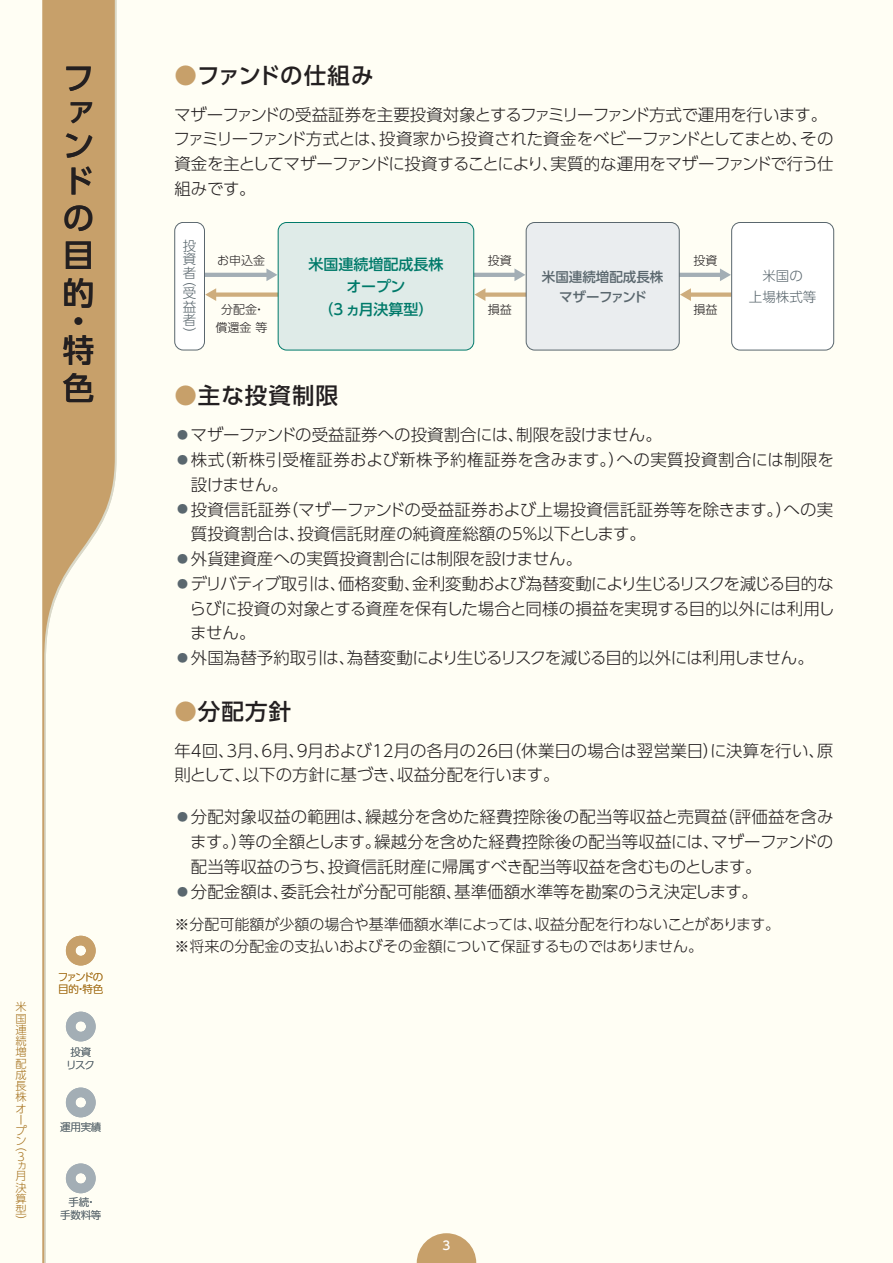
<style>
.page{position:relative;width:893px;height:1263px;background:#fffef4}
.page>*{position:absolute;margin:0;border:0;box-sizing:border-box;transform-origin:0 0}
.t1{font:500 31.5px/37.2px "UD Shin Go Pro";color:#231f20;text-align:justify}
.A-中見出し{font:500 22.5px "UD Shin Go Pro";letter-spacing:.05em;color:#231f20}
.A-中見出し-2{font:500 22.5px "UD Shin Go Pro";letter-spacing:-.01em;color:#231f20}
.A-11pt{font:300 16.5px/24.8px "UD Shin Go Pro";letter-spacing:-.005em;color:#231f20;text-align:justify}
.A-11pt-2{font:300 16.5px/24.8px "UD Shin Go Pro";letter-spacing:.025em;color:#231f20}
.A-11pt-3{font:300 16.5px "UD Shin Go Pro";letter-spacing:-.035em;color:#231f20}
.A-11pt-4{font:300 16.5px "UD Shin Go Pro";letter-spacing:-.03em;color:#231f20}
.A-10pt{font:300 15px "UD Shin Go Pro";letter-spacing:-.01em;color:#231f20}
.t2{font:500 15px/22.5px "UD Shin Go Pro";color:#007a6a;text-align:center}
.t3{font:500 13.5px/20.2px "UD Shin Go Pro";color:#5a676e;text-align:center}
.t4{font:300 13.5px/13.5px "UD Shin Go Pro";color:#5a676e;text-align:justify}
.t5{font:300 12px/18px "UD Shin Go Pro";color:#231f20;text-align:center}
.t6{font:500 12px "UD Shin Go Pro";color:#fff}
.t7{font:300 11.25px/11.2px "UD Shin Go Pro";color:#a6721e}
.t8{font:300 10.5px/12.6px "UD Shin Go Pro";letter-spacing:-.02em;color:#5a676e;text-align:center}
.t9{font:300 10.5px/12.6px "UD Shin Go Pro";letter-spacing:-.13em;color:#a6721e}
.s1{color:#c7a06a}
.s2{font-size:10.95px;color:#5a676e}
</style>
<div class="page">
<svg style="left:417px;top:1233px;width:59px;height:30px"></svg>
<svg style="left:43px;top:0;width:72px;height:1263px"></svg>
<svg style="left:66px;top:936px;width:30px;height:29px"></svg>
<svg style="left:66px;top:1012px;width:30px;height:29px"></svg>
<svg style="left:66px;top:1087px;width:30px;height:30px"></svg>
<svg style="left:66px;top:1163px;width:30px;height:30px"></svg>
<div style="left:484px;top:292px;width:46px;height:5px;background:#cead7d"></div>
<svg style="left:474px;top:288px;width:11px;height:13px"></svg>
<hr style="left:470px;top:273px;width:46px;height:4px;background:#a3aeb5">
<svg style="left:514px;top:268px;width:11px;height:13px"></svg>
<div style="left:689px;top:292px;width:46px;height:5px;background:#cead7d"></div>
<svg style="left:680px;top:288px;width:11px;height:13px"></svg>
<hr style="left:676px;top:273px;width:46px;height:4px;background:#a3aeb5">
<svg style="left:720px;top:268px;width:11px;height:13px"></svg>
<div style="left:214px;top:292px;width:68px;height:5px;background:#cead7d"></div>
<svg style="left:205px;top:288px;width:11px;height:13px"></svg>
<hr style="left:201px;top:273px;width:67px;height:4px;background:#a3aeb5">
<svg style="left:266px;top:268px;width:11px;height:13px"></svg>
<div style="left:526px;top:222px;width:153px;height:128px;background:#eaedef;border-radius:9px"></div>
<div style="left:526px;top:222px;width:154px;height:128px;border:1px solid #5a676e;border-radius:9px"></div>
<div style="left:732px;top:222px;width:102px;height:128px;background:#fff;border-radius:9px"></div>
<div style="left:731px;top:222px;width:103px;height:128px;border:1px solid #5a676e;border-radius:9px"></div>
<div style="left:175px;top:222px;width:29px;height:128px;background:#fff;border-radius:9px"></div>
<div style="left:174px;top:222px;width:31px;height:128px;border:1px solid #5a676e;border-radius:9px"></div>
<div style="left:278px;top:222px;width:196px;height:128px;background:#dfebe8;border-radius:9px"></div>
<div style="left:278px;top:222px;width:196px;height:128px;border:1px solid #007a6a;border-radius:9px"></div>
<h1 class="t1" style="left:63px;top:61px;width:31px;line-height:33.2px">ファン</h1>
<h1 class="t1" style="left:63px;top:162px;width:31px">ドの目的</h1>
<h1 class="t1" style="left:63px;top:306px;width:32px;line-height:28.8px">・特</h1>
<h1 class="t1" style="left:63px;top:368px;width:32px">色</h1>
<p class="t7" style="left:16px;top:1001px;width:13px">米国連続増配成長株オープ</p>
<p class="t7" style="left:16px;top:1136px;width:12px;line-height:13.2px">ン（<br>３</p>
<p class="t7" style="left:16px;top:1160px;width:12px;line-height:10.1px">ヵ月</p>
<p class="t7" style="left:16px;top:1181px;width:12px;text-align:justify">決算型）</p>
<p class="t9" style="left:58px;top:970px;width:47px">ファンドの目的・特色</p>
<p class="t8" style="left:66px;top:1045px;width:30px">投資リスク</p>
<p class="t8" style="left:60px;top:1120px;width:43px">運用実績</p>
<p class="t8" style="left:60px;top:1195px;width:43px">手続・<br>手数料等</p>
<p class="A-中見出し-2" style="left:174px;top:57px;width:201px"><span class="s1">●</span>ファンドの仕組み</p>
<p class="A-11pt-3" style="left:174px;top:101px;width:655px">マザーファンドの受益証券を主要投資対象とするファミリーファンド方式で運用を行います。</p>
<p class="A-11pt" style="left:174px;top:126px;width:661px">ファミリーファンド方式とは、投資家から投資された資金をベビーファンドとしてまとめ、その資金を主としてマザーファンドに投資することにより、実質的な運用をマザーファンドで行う仕組みです。</p>
<p class="t4" style="left:183px;top:238px;width:15px">投資者</p>
<p class="t4" style="left:183px;top:272px;width:15px">（受益者）</p>
<p class="t5" style="left:217px;top:251px;width:49px">お申込金</p>
<p class="t5" style="left:215px;top:300px;width:53px">分配金・償還金 等</p>
<p class="t2" style="left:308px;top:252px;width:137px">米国連続増配成長株オープン<br>（3ヵ月決算型）</p>
<p class="t5" style="left:488px;top:251px;width:25px">投資</p>
<p class="t5" style="left:488px;top:300px;width:25px">損益</p>
<p class="t5" style="left:693px;top:251px;width:25px">投資</p>
<p class="t5" style="left:693px;top:300px;width:25px">損益</p>
<p class="t3" style="left:542px;top:266px;width:123px">米国連続増配成長株マザーファンド</p>
<p class="t4" style="left:749px;top:266px;width:69px;line-height:20.2px;text-align:center">米国の<br>上場株式等</p>
<p class="A-中見出し" style="left:174px;top:377px;width:165px"><span class="s1">●</span>主な投資制限</p>
<p class="A-11pt" style="left:177px;top:422px;width:486px"><span class="s2">●</span> マザーファンドの受益証券への投資割合には、制限を設けません。</p>
<p class="A-11pt-2" style="left:191px;top:447px;width:645px;text-indent:-14px"><span class="s2">●</span> 株式（新株引受権証券および新株予約権証券を含みます。）への実質投資割合には制限を設けません。</p>
<p class="A-11pt" style="left:191px;top:496px;width:644px;text-indent:-14px"><span class="s2">●</span> 投資信託証券（マザーファンドの受益証券および上場投資信託証券等を除きます。）への実質投資割合は、投資信託財産の純資産総額の5%以下とします。</p>
<p class="A-11pt" style="left:177px;top:546px;width:407px"><span class="s2">●</span> 外貨建資産への実質投資割合には制限を設けません。</p>
<p class="A-11pt" style="left:189px;top:570px;width:647px;text-indent:-12px"><span class="s2">●</span> デリバティブ取引は、価格変動、金利変動および為替変動により生じるリスクを減じる目的ならびに投資の対象とする資産を保有した場合と同様の損益を実現する目的以外には利用しません。</p>
<p class="A-11pt-4" style="left:177px;top:644px;width:638px"><span class="s2">●</span> 外国為替予約取引は、為替変動により生じるリスクを減じる目的以外には利用しません。</p>
<p class="A-中見出し" style="left:174px;top:693px;width:119px"><span class="s1">●</span>分配方針</p>
<p class="A-11pt" style="left:174px;top:737px;width:661px">年4回、3月、6月、9月および12月の各月の26日（休業日の場合は翌営業日）に決算を行い、原則として、以下の方針に基づき、収益分配を行います。</p>
<p class="A-11pt" style="left:190px;top:804px;width:645px;text-indent:-13px"><span class="s2">●</span> 分配対象収益の範囲は、繰越分を含めた経費控除後の配当等収益と売買益（評価益を含みます。）等の全額とします。繰越分を含めた経費控除後の配当等収益には、マザーファンドの配当等収益のうち、投資信託財産に帰属すべき配当等収益を含むものとします。</p>
<p class="A-11pt" style="left:177px;top:878px;width:582px"><span class="s2">●</span> 分配金額は、委託会社が分配可能額、基準価額水準等を勘案のうえ決定します。</p>
<p class="A-10pt" style="left:174px;top:912px;width:607px">※分配可能額が少額の場合や基準価額水準によっては、収益分配を行わないことがあります。</p>
<p class="A-10pt" style="left:174px;top:934px;width:530px">※将来の分配金の支払いおよびその金額について保証するものではありません。</p>
<p class="t6" style="left:442px;top:1236px;width:9px">3</p>
</div>
